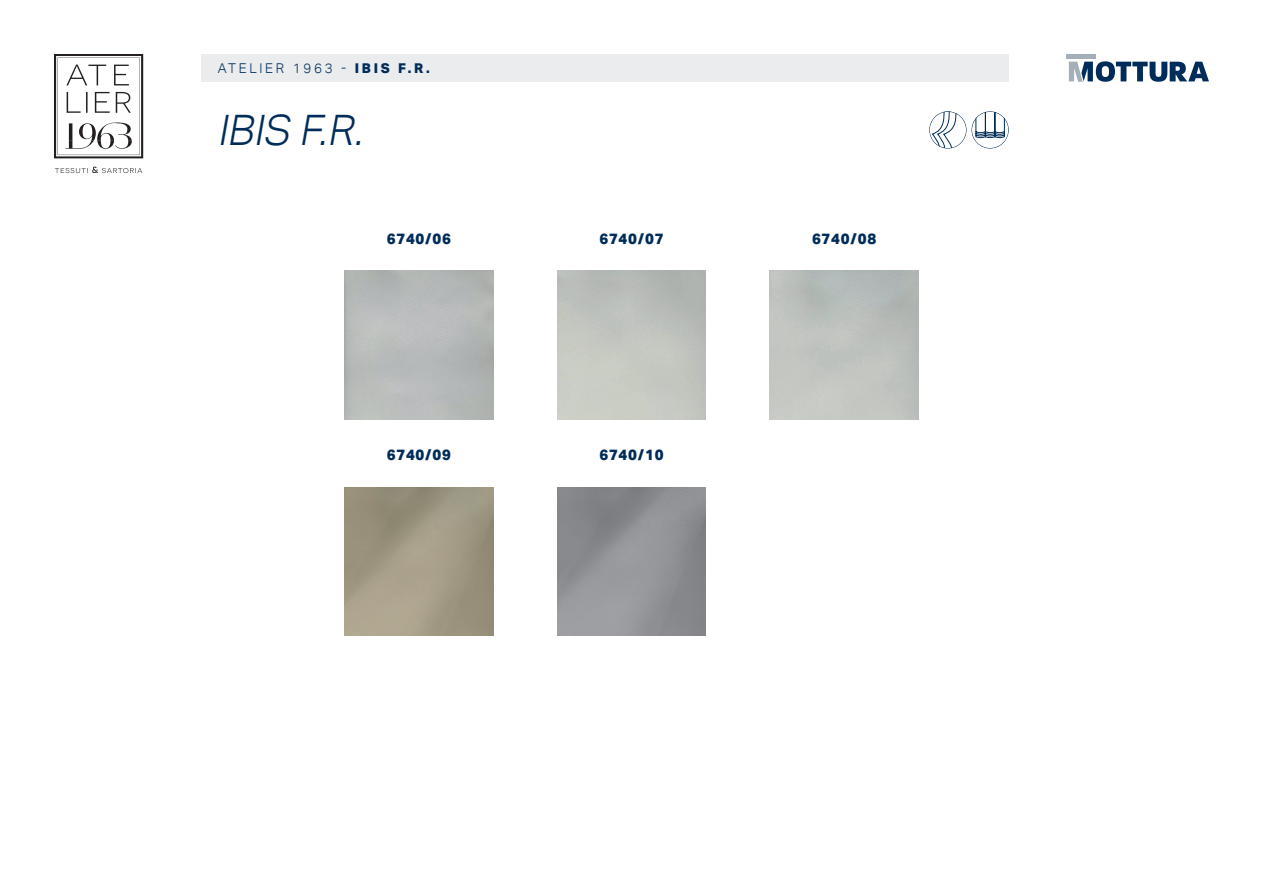
<style>
.page{position:relative;width:1263px;height:893px;background:#fff}
.page>*{position:absolute;margin:0;border:0;box-sizing:border-box;transform-origin:0 0}
.t1{font:italic 300 42px "Aktiv Grotesk";color:#002c59}
.t2{font:800 15px "Aktiv Grotesk";letter-spacing:.05em;color:#002c59}
.t3{font:300 13.5px "Aktiv Grotesk";letter-spacing:.2em;color:#002c59}
.s1{font-weight:800}
</style>
<div class="page">
<svg style="left:55px;top:167px;width:87px;height:6px"></svg>
<svg style="left:54px;top:54px;width:89px;height:104px"></svg>
<svg style="left:929px;top:113px;width:27px;height:34px"></svg>
<div style="left:929px;top:111px;width:37px;height:38px;border:1px solid #002c59;border-radius:50%"></div>
<svg style="left:975px;top:111px;width:30px;height:27px"></svg>
<div style="left:971px;top:111px;width:38px;height:38px;border:1px solid #002c59;border-radius:50%"></div>
<div style="left:201px;top:54px;width:808px;height:28px;background:#eaecee"></div>
<hr style="left:1066px;top:54px;width:29px;height:4px;background:#a5afba">
<svg style="left:1069px;top:61px;width:140px;height:21px"></svg>
<p class="t3" style="left:218px;top:60px;width:213px">ATELIER 1963 - <span class="s1">IBIS F.R.</span></p>
<h1 class="t1" style="left:218px;top:106px;width:161px">IBISF.R.</h1>
<p class="t2" style="left:387px;top:230px;width:66px">6740/06</p>
<p class="t2" style="left:599px;top:230px;width:66px">6740/07</p>
<p class="t2" style="left:812px;top:230px;width:66px">6740/08</p>
<p class="t2" style="left:387px;top:446px;width:66px">6740/09</p>
<p class="t2" style="left:599px;top:446px;width:66px">6740/10</p>
</div>
